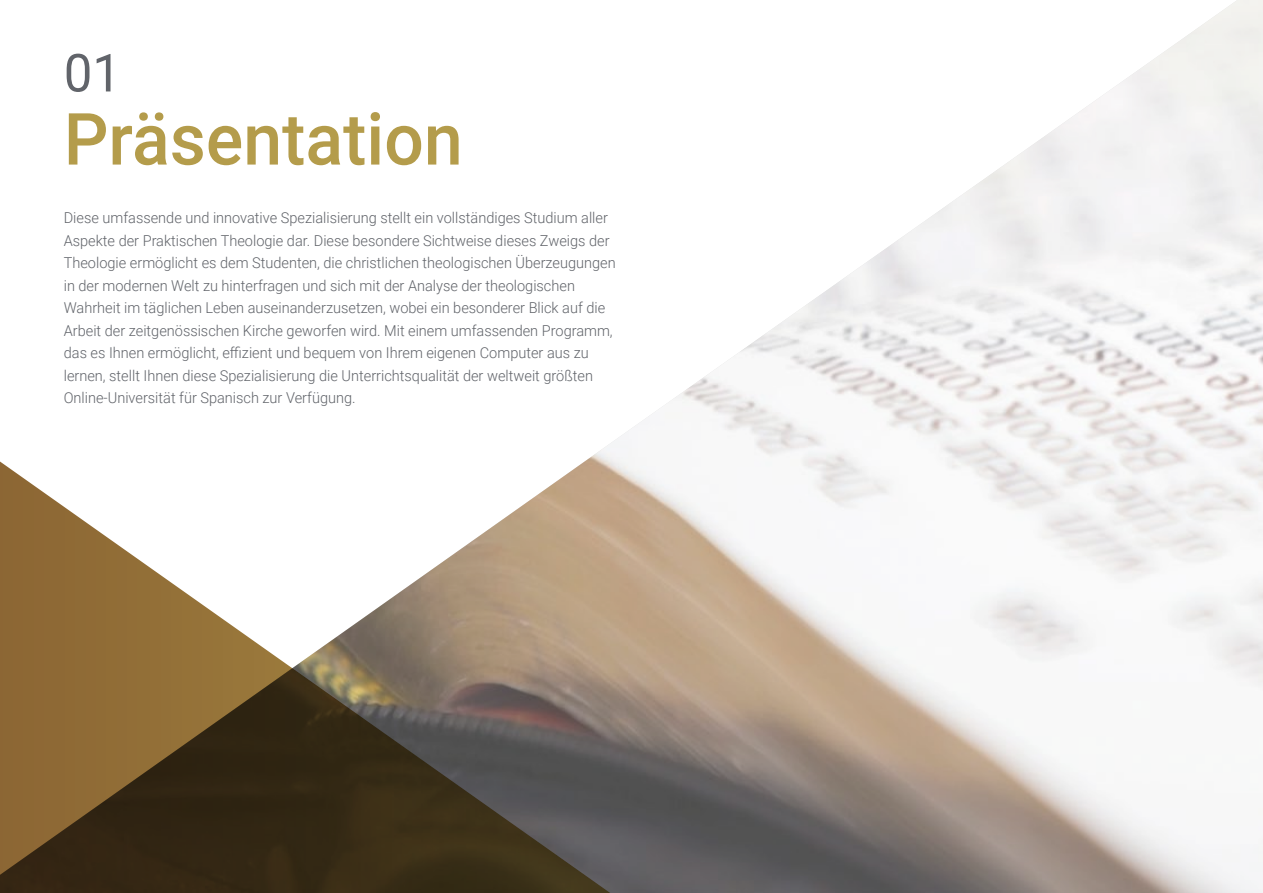
<style>
.page{position:relative;width:1263px;height:893px;background:#fff}
.page>*{position:absolute;margin:0;border:0;box-sizing:border-box;transform-origin:0 0}
.t1{font:500 72px "Roboto";color:#b49c4b}
.t2{font:52.5px "Roboto";color:#61646a}
.t3{font:300 15px/22.5px "Roboto";color:#61646a}
</style>
<div class="page">
<img style="left:607px;top:0;width:656px;height:893px">
<svg style="left:0;top:446px;width:640px;height:447px"></svg>
<h2 class="t2" style="left:64px;top:36px;width:59px">01</h2>
<h1 class="t1" style="left:64px;top:89px;width:400px">Präsentation</h1>
<p class="t3" style="left:64px;top:206px;width:553px">Diese umfassende und innovative Spezialisierung stellt ein vollständiges Studium aller Aspekte der Praktischen Theologie dar. Diese besondere Sichtweise dieses Zweigs der Theologie ermöglicht es dem Studenten, die christlichen theologischen Überzeugungen in der modernen Welt zu hinterfragen und sich mit der Analyse der theologischen Wahrheit im täglichen Leben auseinanderzusetzen, wobei ein besonderer Blick auf die Arbeit der zeitgenössischen Kirche geworfen wird. Mit einem umfassenden Programm, das es Ihnen ermöglicht, effizient und bequem von Ihrem eigenen Computer aus zu lernen, stellt Ihnen diese Spezialisierung die Unterrichtsqualität der weltweit größten Online-Universität für Spanisch zur Verfügung.</p>
</div>
